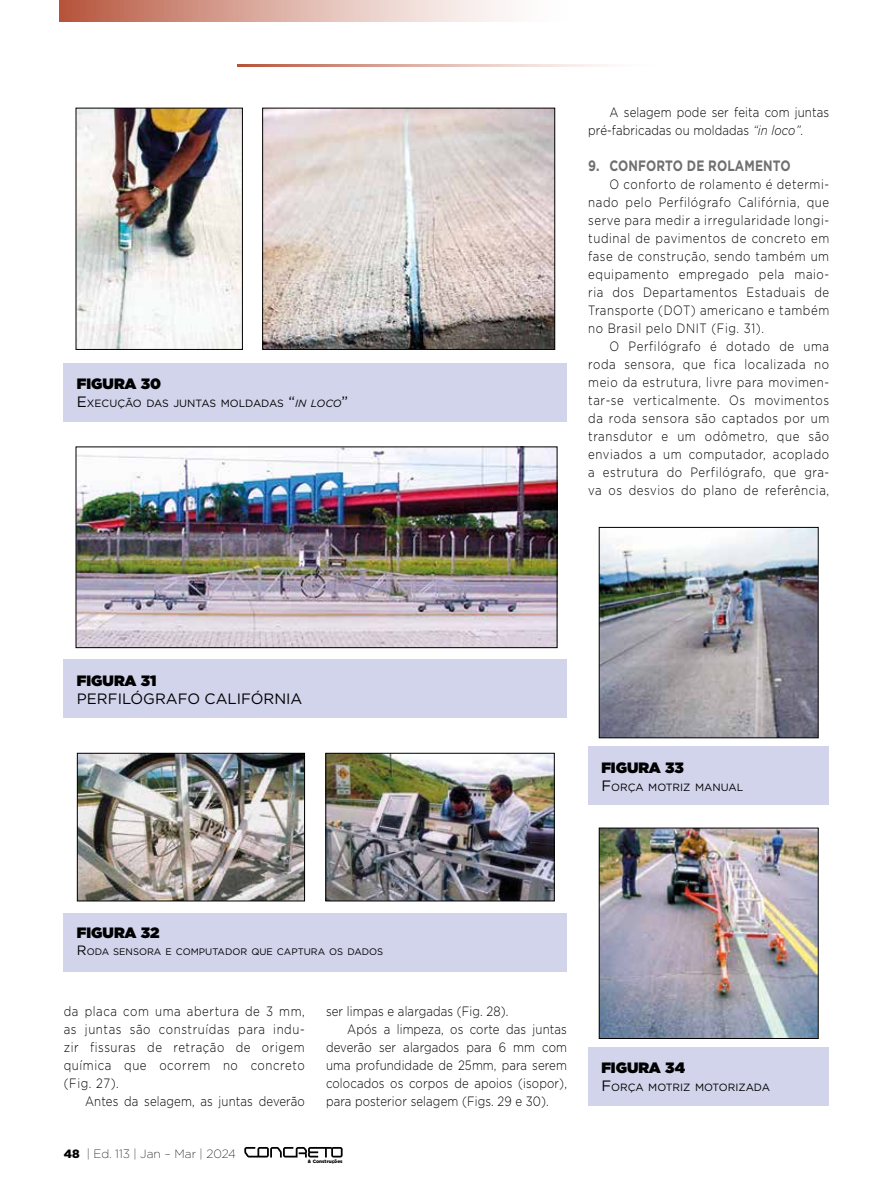
<style>
.page{position:relative;width:893px;height:1191px;background:#fff}
.page>*{position:absolute;margin:0;border:0;box-sizing:border-box;transform-origin:0 0}
.t1{font:900 15px "Gotham";color:#000}
.t2{font:15px "Gotham";letter-spacing:-.005em;color:#000}
.t3{font:700 15px "Gotham";letter-spacing:.01em;color:#706f6f;scale:.8 1}
.t4{font:300 13.5px/18px "Gotham";letter-spacing:.01em;color:#000;text-align:justify;scale:.85 1}
.t5{font:200 12px "Gotham";color:#000}
.t6{font:10.5px "Gotham";color:#000}
.t7{font:9.45px "Gotham";color:#000}
.t8{font:900 4.8px "Gotham";color:#000}
.s1{font-size:15px}
.s2{font-style:italic}
.s3{font-size:13.5px}
.s4{font-weight:900}
</style>
<div class="page">
<div style="left:243px;top:1145px;width:102px;height:14px;background:#fff;opacity:.81"></div>
<svg style="left:244px;top:1147px;width:99px;height:10px"></svg>
<div style="left:308px;top:1158px;width:35px;height:5px;background:#fff"></div>
<hr style="left:237px;top:64px;width:419px;height:2px;background:#b6533a">
<div style="left:60px;top:0;width:511px;height:21px;background:linear-gradient(to right,#bb6049,#fff)"></div>
<div style="left:64px;top:363px;width:503px;height:58px;background:#d2d4ec"></div>
<img style="left:264px;top:110px;width:289px;height:238px">
<div style="left:262px;top:108px;width:293px;height:242px;border:1px solid #000"></div>
<img style="left:78px;top:110px;width:163px;height:238px">
<div style="left:76px;top:108px;width:167px;height:242px;border:1px solid #000"></div>
<div style="left:64px;top:659px;width:503px;height:59px;background:#d2d4ec"></div>
<img style="left:78px;top:449px;width:477px;height:197px">
<div style="left:76px;top:447px;width:481px;height:201px;border:1px solid #000"></div>
<div style="left:64px;top:913px;width:503px;height:58px;background:#d2d4ec"></div>
<img style="left:79px;top:755px;width:224px;height:144px">
<div style="left:77px;top:753px;width:228px;height:148px;border:1px solid #000"></div>
<img style="left:328px;top:755px;width:224px;height:144px">
<div style="left:326px;top:753px;width:228px;height:148px;border:1px solid #000"></div>
<div style="left:588px;top:1047px;width:241px;height:59px;background:#d2d4ec"></div>
<img style="left:601px;top:830px;width:215px;height:206px">
<div style="left:599px;top:828px;width:219px;height:210px;border:1px solid #000"></div>
<div style="left:588px;top:746px;width:241px;height:59px;background:#d2d4ec"></div>
<img style="left:601px;top:529px;width:215px;height:207px">
<div style="left:599px;top:527px;width:219px;height:211px;border:1px solid #000"></div>
<p class="t1" style="left:77px;top:373px;width:86px">FIGURA 30</p>
<p class="t6" style="left:77px;top:396px;width:273px"><span class="s1">E</span>XECUÇÃO DAS JUNTAS MOLDADAS <span class="s1">“</span><span class="s2">IN LOCO</span><span class="s1">”</span></p>
<p class="t4" style="left:588px;top:103px;width:285px;text-indent:21px">A selagem pode ser feita com juntas pré-fabricadas ou moldadas <span class="s2">“in loco”</span>.</p>
<p class="t3" style="left:588px;top:156px;width:254px">9. CONFORTO DE ROLAMENTO</p>
<p class="t4" style="left:588px;top:175px;width:285px;text-indent:21px">O conforto de rolamento é determi&shy;nado pelo Perfilógrafo Califórnia, que serve para medir a irregularidade longi&shy;tudinal de pavimentos de concreto em fase de construção, sendo também um equipamento empregado pela maio&shy;ria dos Departamentos Estaduais de Transporte (DOT) americano e também no Brasil pelo DNIT (Fig. 31).</p>
<p class="t4" style="left:588px;top:337px;width:285px;text-indent:21px">O Perfilógrafo é dotado de uma roda sensora, que fica localizada no meio da estrutura, livre para movimen&shy;tar-se verticalmente. Os movimentos da roda sensora são captados por um transdutor e um odômetro, que são enviados a um computador, acoplado a estrutura do Perfilógrafo, que gra&shy;va os desvios do plano de referência,</p>
<p class="t1" style="left:77px;top:669px;width:81px">FIGURA 31</p>
<p class="t2" style="left:77px;top:688px;width:52px">PERFILÓGRA</p>
<p class="t2" style="left:178px;top:688px;width:37px">FO CALI</p>
<p class="t2" style="left:241px;top:688px;width:21px">FÓRNIA</p>
<p class="t1" style="left:601px;top:756px;width:84px">FIGURA 33</p>
<p class="t6" style="left:601px;top:780px;width:143px"><span class="s1">F</span>ORÇA MOTRIZ MANUAL</p>
<p class="t1" style="left:77px;top:922px;width:84px">FIGURA 32</p>
<p class="t7" style="left:77px;top:945px;width:308px"><span class="s3">R</span>ODA SENSORA E COMPUTADOR QUE CAPTURA OS DADOS</p>
<p class="t4" style="left:64px;top:1002px;width:285px">da placa com uma abertura de 3 mm, as juntas são construídas para indu&shy;zir fissuras de retração de origem química que ocorrem no concreto (Fig. 27).</p>
<p class="t4" style="left:85px;top:1092px;width:260px">Antes da selagem, as juntas deverão</p>
<p class="t4" style="left:326px;top:1002px;width:216px">ser limpas e alargadas (Fig. 28).</p>
<p class="t4" style="left:347px;top:1019px;width:260px">Após a limpeza, os corte das juntas</p>
<p class="t4" style="left:326px;top:1037px;width:285px">deverão ser alargados para 6 mm com</p>
<p class="t4" style="left:326px;top:1055px;width:285px">uma profundidade de 25mm, para serem</p>
<p class="t4" style="left:326px;top:1073px;width:285px">colocados os corpos de apoios (isopor),</p>
<p class="t4" style="left:326px;top:1091px;width:264px">para posterior selagem (Figs. 29 e 30).</p>
<p class="t5" style="left:64px;top:1145px;width:174px"><span class="s4">48</span> | Ed. 113 | Jan – Mar | 2024</p>
<p class="t8" style="left:308px;top:1157px;width:36px">&amp; Construções</p>
<p class="t1" style="left:601px;top:1057px;width:85px">FIGURA 34</p>
<p class="t6" style="left:601px;top:1080px;width:170px"><span class="s1">F</span>ORÇA MOTRIZ MOTORIZADA</p>
</div>
